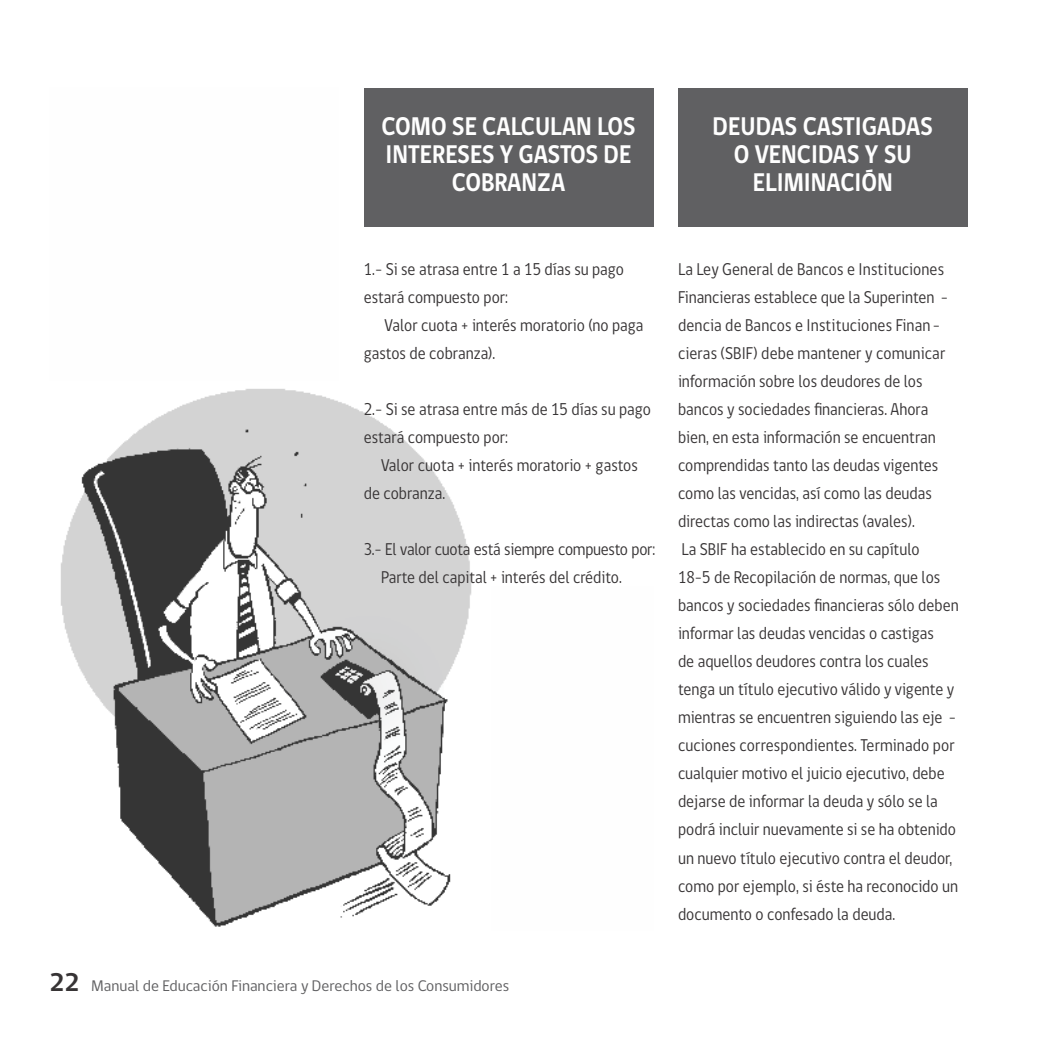
<style>
.page{position:relative;width:1042px;height:1042px;background:#fff}
.page>*{position:absolute;margin:0;border:0;box-sizing:border-box;transform-origin:0 0}
.t1{font:700 26.25px/28px "gob CL";color:#fefefe;text-align:center;scale:.9 1}
.t2{font:17.5px/28px "gob CL";color:#373435;scale:.9 1}
.t3{font:17.5px/28px "gob CL";letter-spacing:-.02em;color:#373435;scale:.9 1}
.t4{font:15.75px "gob CL";color:#606062}
.s1{font-weight:700;font-size:26.25px;color:#373435}
</style>
<div class="page">
<img style="left:61px;top:389px;width:411px;height:538px">
<div style="left:678px;top:88px;width:289px;height:138px;background:#606062"></div>
<div style="left:364px;top:88px;width:289px;height:138px;background:#606062"></div>
<h1 class="t1" style="left:381px;top:115px;width:284px">COMO SE CALCULAN LOS<br>INTERESES Y GASTOS DE<br>COBRANZA</h1>
<h1 class="t1" style="left:712px;top:115px;width:246px">DEUDAS CASTIGADAS<br>O VENCIDAS Y SU<br>ELIMINACIÓN</h1>
<p class="t2" style="left:364px;top:257px;width:291px">1.- Si se atrasa entre 1 a 15 días su pago estará compuesto por:</p>
<p class="t2" style="left:364px;top:313px;width:312px;text-indent:21px">Valor cuota + interés moratorio (no paga gastos de cobranza).</p>
<p class="t2" style="left:364px;top:397px;width:321px">2.- Si se atrasa entre más de 15 días su pago estará compuesto por:</p>
<p class="t2" style="left:364px;top:453px;width:306px;text-indent:17px">Valor cuota + interés moratorio + gastos de cobranza.</p>
<p class="t3" style="left:381px;top:537px;width:306px;text-indent:-17px">3.- El valor cuota está siempre compuesto por:<br>Parte del capital + interés del crédito.</p>
<p class="t4" style="left:50px;top:978px;width:461px"><span class="s1">22</span> Manual de Educación Financiera y Derechos de los Consumidores</p>
<p class="t2" style="left:678px;top:257px;width:313px">La Ley General de Bancos e Instituciones Financieras establece que la Superinten - dencia de Bancos e Instituciones Finan - cieras (SBIF) debe mantener y comunicar información sobre los deudores de los bancos y sociedades financieras. Ahora bien, en esta información se encuentran comprendidas tanto las deudas vigentes como las vencidas, así como las deudas directas como las indirectas (avales).<br>La SBIF ha establecido en su capítulo<br>18-5 de Recopilación de normas, que los bancos y sociedades financieras sólo deben informar las deudas vencidas o castigas<br>de aquellos deudores contra los cuales tenga un título ejecutivo válido y vigente y mientras se encuentren siguiendo las eje - cuciones correspondientes. Terminado por cualquier motivo el juicio ejecutivo, debe dejarse de informar la deuda y sólo se la podrá incluir nuevamente si se ha obtenido un nuevo título ejecutivo contra el deudor, como por ejemplo, si éste ha reconocido un documento o confesado la deuda.</p>
</div>
